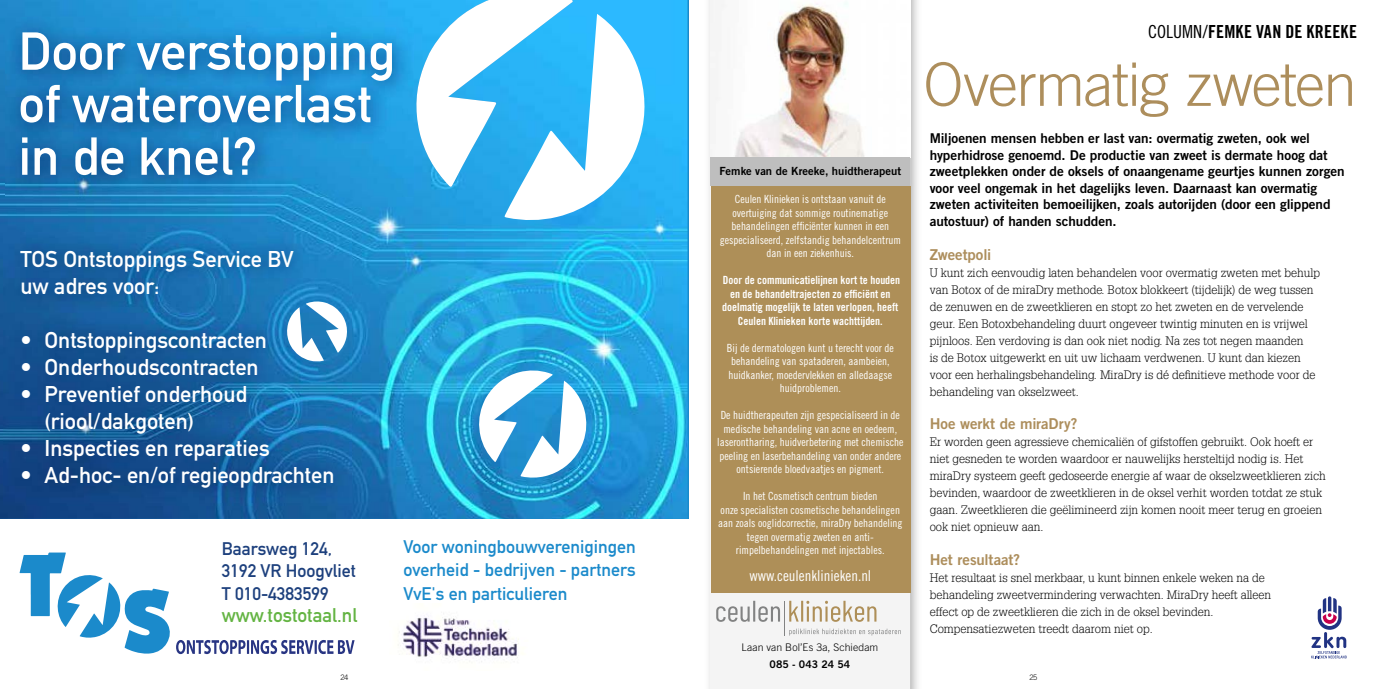
<style>
.page{position:relative;width:1378px;height:689px;background:#fff}
.page>*{position:absolute;margin:0;border:0;box-sizing:border-box;transform-origin:0 0}
.t1{font:300 60px "Trade Gothic LT Std";letter-spacing:-.025em;color:#ad8e5c}
.t2{font:700 52.5px/52.5px "DIN Alternate";color:#fff}
.t3{font:700 22.5px/27px "DIN Alternate";color:#fff}
.t4{font:700 19.5px "DIN Alternate";color:#64b443}
.t5{font:700 18px/23.2px "DIN Alternate";color:#1b8acb;text-align:justify}
.t6{font:700 18px/22.5px "DIN Alternate";color:#1d407d}
.t7{font:18px "Trade Gothic LT Std Bd Cn 20";letter-spacing:.01em;color:#000}
.t8{font:15px "Trade Gothic LT Std Bd 2";letter-spacing:-.005em;color:#ad8e5c}
.t9{font:15px "Trade Gothic LT Std Cn 18";color:#fff}
.t10{font:13.5px/16.5px "Trade Gothic LT Std Bd 2";color:#000}
.t11{font:300 12px/17px "Glypha LT Std";color:#000}
.t12{font:11.25px/13.5px "Trade Gothic LT Std Cn 18";color:#fff;text-align:center}
.t13{font:11.25px/13.5px "Trade Gothic LT Std Bd Cn 20";color:#fff;text-align:center}
.t14{font:11.25px "Trade Gothic LT Std Bd 2";letter-spacing:.005em;color:#000}
.t15{font:300 10.5px "Trade Gothic LT Std";letter-spacing:.005em;color:#000}
.t16{font:10.5px "Trade Gothic LT Std Bd 2";letter-spacing:.005em;color:#000}
.t17{font:300 7.5px "Trade Gothic LT Std";color:#000}
.s1{font-family:"Trade Gothic LT Std Cn 18"}
</style>
<div class="page">
<img style="left:709px;top:0;width:209px;height:689px">
<div style="left:711px;top:0;width:199px;height:689px;background:#f4f4f4"></div>
<div style="left:711px;top:186px;width:199px;height:407px;background:#ae8f58"></div>
<img style="left:734px;top:0;width:176px;height:157px">
<div style="left:711px;top:157px;width:199px;height:29px;background:#bebebe"></div>
<svg style="left:716px;top:606px;width:33px;height:16px"></svg>
<hr style="left:753px;top:601px;width:2px;height:20px;background:#828383">
<svg style="left:758px;top:606px;width:22px;height:16px"></svg>
<svg style="left:789px;top:601px;width:9px;height:20px"></svg>
<hr style="left:801px;top:601px;width:2px;height:20px;background:#ae8f58">
<svg style="left:806px;top:601px;width:70px;height:21px"></svg>
<hr style="left:784px;top:601px;width:1px;height:34px;background:#828383">
<svg style="left:789px;top:628px;width:112px;height:7px"></svg>
<svg style="left:1311px;top:596px;width:35px;height:62px"></svg>
<img style="left:0;top:0;width:687px;height:519px">
<svg style="left:414px;top:0;width:232px;height:221px"></svg>
<svg style="left:478px;top:370px;width:109px;height:108px"></svg>
<svg style="left:20px;top:552px;width:335px;height:102px"></svg>
<img style="left:5px;top:17px;width:409px;height:179px">
<img style="left:4px;top:233px;width:347px;height:272px">
<svg style="left:286px;top:301px;width:61px;height:61px"></svg>
<img style="left:398px;top:616px;width:121px;height:46px">
<h2 class="t2" style="left:18px;top:21px;width:378px">Door verstopping of wateroverlast in de knel?</h2>
<h3 class="t3" style="left:21px;top:244px;width:275px">TOS Ontstoppings Service BV uw adres voor:</h3>
<h3 class="t3" style="left:21px;top:325px;width:248px">• Ontstoppingscontracten</h3>
<h3 class="t3" style="left:21px;top:352px;width:240px">• Onderhoudscontracten</h3>
<h3 class="t3" style="left:45px;top:379px;width:204px;text-indent:-24px">• Preventief onderhoud (riool/dakgoten)</h3>
<h3 class="t3" style="left:21px;top:433px;width:251px">• Inspecties en reparaties</h3>
<h3 class="t3" style="left:21px;top:460px;width:315px">• Ad-hoc- en/of regieopdrachten</h3>
<h3 class="t6" style="left:222px;top:536px;width:136px">Baarsweg 124,<br>3192 VR Hoogvliet<br>T 010-4383599</h3>
<h3 class="t4" style="left:222px;top:600px;width:137px">www.tostotaal.nl</h3>
<h3 class="t5" style="left:404px;top:534px;width:234px">Voor woningbouwverenigingen overheid - bedrijven - partners VvE's en particulieren</h3>
<p class="t14" style="left:719px;top:164px;width:183px">Femke van de Kreeke, huidtherapeut</p>
<p class="t12" style="left:720px;top:192px;width:183px">Ceulen Klinieken is ontstaan vanuit de overtuiging dat sommige routinematige behandelingen efficiënter kunnen in een gespecialiseerd, zelfstandig behandelcentrum dan in een ziekenhuis.</p>
<p class="t13" style="left:722px;top:273px;width:179px">Door de communicatielijnen kort te houden en de behandeltrajecten zo efficiënt en doelmatig mogelijk te laten verlopen, heeft Ceulen Klinieken korte wachttijden.</p>
<p class="t12" style="left:727px;top:341px;width:168px">Bij de dermatologen kunt u terecht voor de behandeling van spataderen, aambeien, huidkanker, moedervlekken en alledaagse huidproblemen.</p>
<p class="t12" style="left:717px;top:408px;width:188px">De huidtherapeuten zijn gespecialiseerd in de medische behandeling van acne en oedeem, laserontharing, huidverbetering met chemische peeling en laserbehandeling van onder andere ontsierende bloedvaatjes en pigment.</p>
<p class="t12" style="left:718px;top:489px;width:186px">In het Cosmetisch centrum bieden<br>onze specialisten cosmetische behandelingen aan zoals ooglidcorrectie, miraDry behandeling tegen overmatig zweten en anti&shy;rimpelbehandelingen met injectables.</p>
<p class="t9" style="left:749px;top:567px;width:123px">www.ceulenklinieken.nl</p>
<p class="t15" style="left:741px;top:641px;width:138px">Laan van Bol’Es 3a, Schiedam</p>
<p class="t16" style="left:769px;top:657px;width:82px">085 - 043 24 54</p>
<h3 class="t7" style="left:1148px;top:21px;width:210px"><span class="s1">COLUMN/</span>FEMKE VAN DE KREEKE</h3>
<h1 class="t1" style="left:923px;top:49px;width:435px">Overmatig zweten</h1>
<p class="t10" style="left:929px;top:130px;width:416px">Miljoenen mensen hebben er last van: overmatig zweten, ook wel hyperhidrose genoemd. De productie van zweet is dermate hoog dat zweetplekken onder de oksels of onaangename geurtjes kunnen zorgen voor veel ongemak in het dagelijks leven. Daarnaast kan overmatig zweten activiteiten bemoeilijken, zoals autorijden (door een glippend autostuur) of handen schudden.</p>
<p class="t8" style="left:929px;top:245px;width:63px">Zweetpoli</p>
<p class="t11" style="left:929px;top:264px;width:392px">U kunt zich eenvoudig laten behandelen voor overmatig zweten met behulp van Botox of de miraDry methode. Botox blokkeert (tijdelijk) de weg tussen de zenuwen en de zweetklieren en stopt zo het zweten en de vervelende geur. Een Botoxbehandeling duurt ongeveer twintig minuten en is vrijwel pijnloos. Een verdoving is dan ook niet nodig. Na zes tot negen maanden<br>is de Botox uitgewerkt en uit uw lichaam verdwenen. U kunt dan kiezen voor een herhalingsbehandeling. MiraDry is dé definitieve methode voor de behandeling van okselzweet.</p>
<p class="t8" style="left:929px;top:414px;width:149px">Hoe werkt de miraDry?</p>
<p class="t11" style="left:929px;top:434px;width:398px">Er worden geen agressieve chemicaliën of gifstoffen gebruikt. Ook hoeft er niet gesneden te worden waardoor er nauwelijks hersteltijd nodig is. Het miraDry systeem geeft gedoseerde energie af waar de okselzweetklieren zich bevinden, waardoor de zweetklieren in de oksel verhit worden totdat ze stuk gaan. Zweetklieren die geëlimineerd zijn komen nooit meer terug en groeien ook niet opnieuw aan.</p>
<p class="t8" style="left:929px;top:550px;width:92px">Het resultaat?</p>
<p class="t11" style="left:929px;top:569px;width:343px">Het resultaat is snel merkbaar, u kunt binnen enkele weken na de behandeling zweetvermindering verwachten. MiraDry heeft alleen effect op de zweetklieren die zich in de oksel bevinden.<br>Compensatiezweten treedt daarom niet op.</p>
<p class="t17" style="left:340px;top:672px;width:9px">24</p>
<p class="t17" style="left:1029px;top:672px;width:9px">25</p>
</div>
